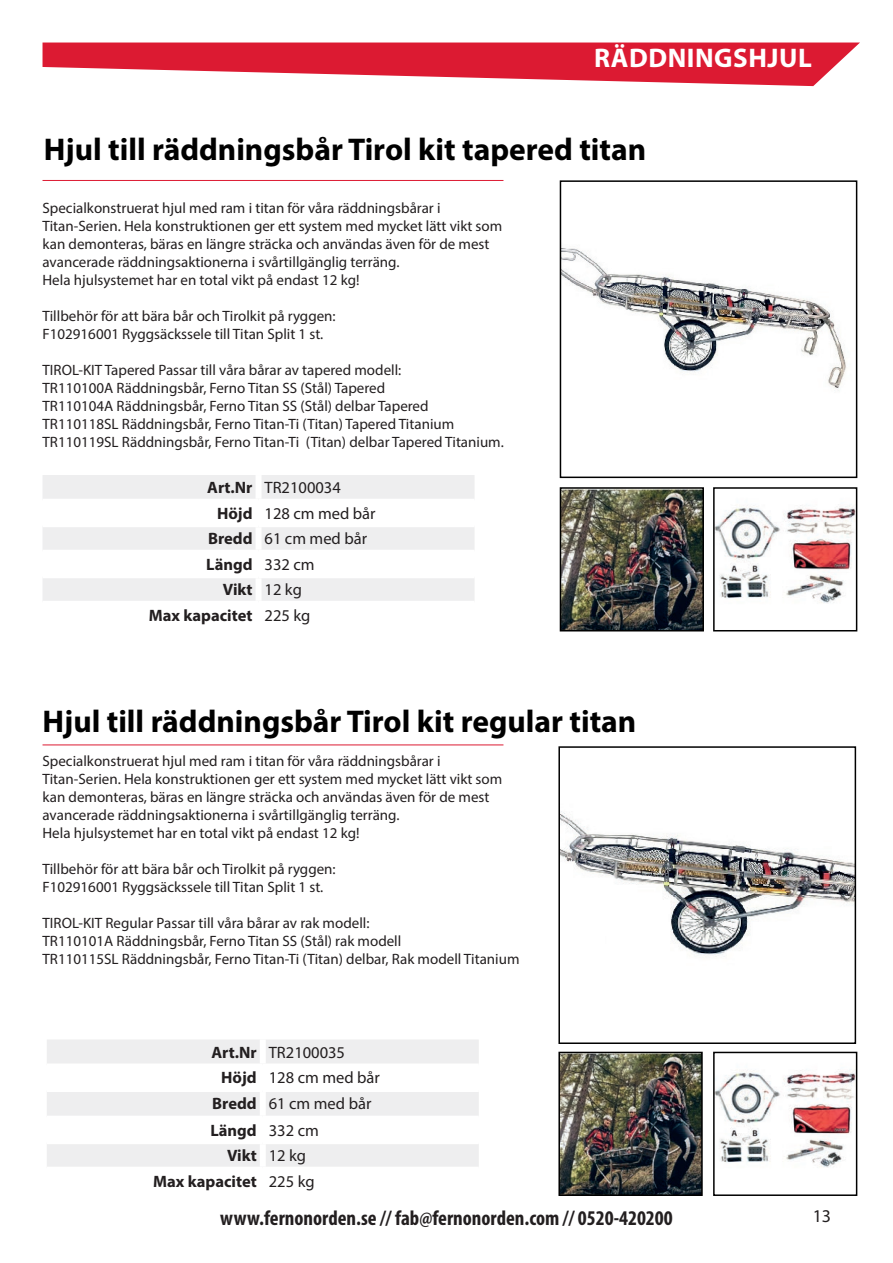
<style>
.page{position:relative;width:893px;height:1263px;background:#fff}
.page>*{position:absolute;margin:0;border:0;box-sizing:border-box;transform-origin:0 0}
.t1{font:700 31.5px "Myriad Pro";color:#000}
.t2{font:700 27px "Myriad Pro";letter-spacing:.02em;color:#fff}
.t3{font:700 condensed 21px "Myriad Pro";color:#231f20}
.t4{font:18px "Myriad Pro";color:#231f20}
.t5{font:16.5px "Myriad Pro";color:#231f20}
.t6{font:700 16.5px "Myriad Pro";color:#231f20}
.t7{font:15px/18px "Myriad Pro";color:#231f20}
.s1{font-weight:700}
.s2{font-weight:400}
</style>
<div class="page">
<svg style="left:43px;top:43px;width:817px;height:43px"></svg>
<hr style="left:43px;top:180px;width:460px;height:1px;background:#dc1a32">
<img style="left:563px;top:248px;width:284px;height:143px">
<div style="left:560px;top:180px;width:297px;height:298px;border:2px solid #000"></div>
<img style="left:563px;top:490px;width:138px;height:138px">
<div style="left:560px;top:487px;width:144px;height:144px;border:2px solid #000"></div>
<img style="left:716px;top:505px;width:138px;height:98px">
<div style="left:713px;top:487px;width:144px;height:144px;border:2px solid #000"></div>
<hr style="left:43px;top:744px;width:460px;height:1px;background:#dc1a32">
<img style="left:561px;top:811px;width:292px;height:146px">
<div style="left:558px;top:746px;width:298px;height:298px;border:2px solid #000"></div>
<img style="left:561px;top:1055px;width:139px;height:138px">
<div style="left:558px;top:1052px;width:145px;height:144px;border:2px solid #000"></div>
<img style="left:716px;top:1070px;width:138px;height:98px">
<div style="left:713px;top:1052px;width:144px;height:144px;border:2px solid #000"></div>
<svg style="left:43px;top:475px;width:431px;height:126px;fill:#eeeeef"></svg>
<div style="left:256px;top:475px;width:6px;height:24px;background:#fff"></div>
<div style="left:256px;top:502px;width:6px;height:22px;background:#fff"></div>
<div style="left:256px;top:527px;width:6px;height:23px;background:#fff"></div>
<div style="left:256px;top:553px;width:6px;height:22px;background:#fff"></div>
<div style="left:256px;top:578px;width:6px;height:23px;background:#fff"></div>
<hr style="left:43px;top:499px;width:216px;height:3px;background:#fff">
<hr style="left:259px;top:499px;width:216px;height:3px;background:#fff">
<hr style="left:43px;top:524px;width:216px;height:3px;background:#fff">
<hr style="left:259px;top:524px;width:216px;height:3px;background:#fff">
<hr style="left:43px;top:550px;width:216px;height:3px;background:#fff">
<hr style="left:259px;top:550px;width:216px;height:3px;background:#fff">
<hr style="left:43px;top:575px;width:216px;height:3px;background:#fff">
<hr style="left:259px;top:575px;width:216px;height:3px;background:#fff">
<svg style="left:47px;top:1040px;width:432px;height:127px;fill:#eeeeef"></svg>
<div style="left:260px;top:1039px;width:6px;height:24px;background:#fff"></div>
<div style="left:260px;top:1066px;width:6px;height:23px;background:#fff"></div>
<div style="left:260px;top:1092px;width:6px;height:24px;background:#fff"></div>
<div style="left:260px;top:1119px;width:6px;height:22px;background:#fff"></div>
<div style="left:260px;top:1144px;width:6px;height:23px;background:#fff"></div>
<hr style="left:47px;top:1063px;width:216px;height:3px;background:#fff">
<hr style="left:263px;top:1063px;width:216px;height:3px;background:#fff">
<hr style="left:47px;top:1089px;width:216px;height:3px;background:#fff">
<hr style="left:263px;top:1089px;width:216px;height:3px;background:#fff">
<hr style="left:47px;top:1116px;width:216px;height:3px;background:#fff">
<hr style="left:263px;top:1116px;width:216px;height:3px;background:#fff">
<hr style="left:47px;top:1141px;width:216px;height:3px;background:#fff">
<hr style="left:263px;top:1141px;width:216px;height:3px;background:#fff">
<h2 class="t2" style="left:594px;top:40px;width:219px">RÄDDNINGSHJUL</h2>
<h1 class="t1" style="left:44px;top:129px;width:604px">Hjul till räddningsbår Tirol kit tapered titan</h1>
<p class="t7" style="left:43px;top:199px;width:461px">Specialkonstruerat hjul med ram i titan för våra räddningsbårar i Titan-Serien. Hela konstruktionen ger ett system med mycket lätt vikt som kan demonteras, bäras en längre sträcka och användas även för de mest avancerade räddningsaktionerna i svårtillgänglig terräng.<br>Hela hjulsystemet har en total vikt på endast 12 kg!</p>
<p class="t7" style="left:43px;top:307px;width:295px">Tillbehör för att bära bår och Tirolkit på ryggen:<br>F102916001 Ryggsäckssele till Titan Split 1 st.</p>
<p class="t7" style="left:43px;top:361px;width:463px">TIROL-KIT Tapered Passar till våra bårar av tapered modell:<br>TR110100A Räddningsbår, Ferno Titan SS (Stål) Tapered<br>TR110104A Räddningsbår, Ferno Titan SS (Stål) delbar Tapered TR110118SL Räddningsbår, Ferno Titan-Ti (Titan) Tapered Titanium TR110119SL Räddningsbår, Ferno Titan-Ti (Titan) delbar Tapered Titanium.</p>
<p class="t5" style="left:207px;top:478px;width:135px"><span class="s1">Art.Nr</span> TR2100034</p>
<p class="t5" style="left:217px;top:503px;width:160px"><span class="s1">Höjd</span> 128 cm med bår</p>
<p class="t5" style="left:208px;top:528px;width:161px"><span class="s1">Bredd</span> 61 cm med bår</p>
<p class="t6" style="left:206px;top:553px;width:110px">Längd <span class="s2">332 cm</span></p>
<p class="t6" style="left:223px;top:579px;width:80px">Vikt <span class="s2">12 kg</span></p>
<p class="t6" style="left:149px;top:604px;width:163px">Max kapacitet <span class="s2">225 kg</span></p>
<h1 class="t1" style="left:43px;top:701px;width:595px">Hjul till räddningsbår Tirol kit regular titan</h1>
<p class="t7" style="left:43px;top:751px;width:461px">Specialkonstruerat hjul med ram i titan för våra räddningsbårar i Titan-Serien. Hela konstruktionen ger ett system med mycket lätt vikt som kan demonteras, bäras en längre sträcka och användas även för de mest avancerade räddningsaktionerna i svårtillgänglig terräng.<br>Hela hjulsystemet har en total vikt på endast 12 kg!</p>
<p class="t7" style="left:43px;top:859px;width:295px">Tillbehör för att bära bår och Tirolkit på ryggen:<br>F102916001 Ryggsäckssele till Titan Split 1 st.</p>
<p class="t7" style="left:43px;top:913px;width:479px">TIROL-KIT Regular Passar till våra bårar av rak modell:<br>TR110101A Räddningsbår, Ferno Titan SS (Stål) rak modell<br>TR110115SL Räddningsbår, Ferno Titan-Ti (Titan) delbar, Rak modell Titanium</p>
<p class="t5" style="left:212px;top:1042px;width:135px"><span class="s1">Art.Nr</span> TR2100035</p>
<p class="t5" style="left:221px;top:1068px;width:160px"><span class="s1">Höjd</span> 128 cm med bår</p>
<p class="t5" style="left:212px;top:1093px;width:161px"><span class="s1">Bredd</span> 61 cm med bår</p>
<p class="t6" style="left:210px;top:1119px;width:110px">Längd <span class="s2">332 cm</span></p>
<p class="t6" style="left:227px;top:1145px;width:80px">Vikt <span class="s2">12 kg</span></p>
<p class="t6" style="left:153px;top:1170px;width:163px">Max kapacitet <span class="s2">225 kg</span></p>
<h3 class="t3" style="left:220px;top:1204px;width:454px">www.fernonorden.se // fab@fernonorden.com // 0520-420200</h3>
<p class="t4" style="left:813px;top:1205px;width:20px">13</p>
</div>
